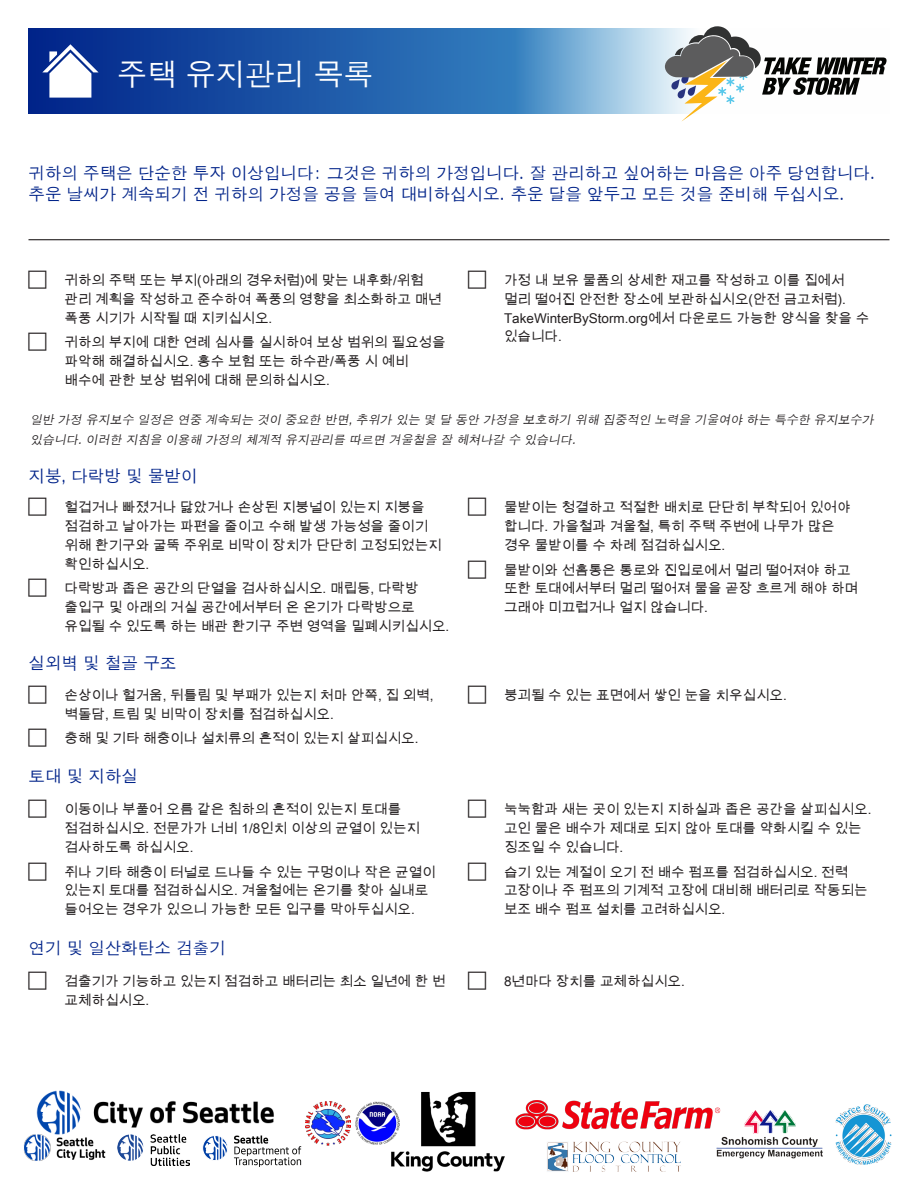
<style>
.page{position:relative;width:918px;height:1188px;background:#fff}
.page>*{position:absolute;margin:0;border:0;box-sizing:border-box;transform-origin:0 0}
.t1{font:30px "Apple Gothic";letter-spacing:-.01em;color:#fff}
.t2{font:16.5px/21px "Apple Gothic";color:#002389}
.t3{font:13.5px/18.8px "Arial Unicode MS";color:#231f20}
.t4{font:italic 12px/19.5px "Apple Gothic";color:#231f20}
</style>
<div class="page">
<svg style="left:28px;top:28px;width:637px;height:85px"></svg>
<hr style="left:28px;top:239px;width:862px;height:1px;background:#231f20">
<svg style="left:42px;top:44px;width:57px;height:54px"></svg>
<svg style="left:665px;top:26px;width:222px;height:96px"></svg>
<img style="left:36px;top:1090px;width:238px;height:60px">
<img style="left:117px;top:1135px;width:73px;height:31px">
<img style="left:391px;top:1092px;width:114px;height:80px">
<img style="left:24px;top:1126px;width:88px;height:35px">
<svg style="left:234px;top:1136px;width:67px;height:31px"></svg>
<div style="left:203px;top:1135px;width:25px;height:26px;border:1px solid #fff;border-radius:50%"></div>
<svg style="left:205px;top:1136px;width:23px;height:25px"></svg>
<img style="left:515px;top:1100px;width:206px;height:30px">
<img style="left:547px;top:1141px;width:134px;height:31px">
<img style="left:715px;top:1110px;width:108px;height:49px">
<img style="left:835px;top:1104px;width:57px;height:61px">
<img style="left:305px;top:1101px;width:45px;height:45px">
<img style="left:356px;top:1101px;width:44px;height:43px">
<p class="t1" style="left:117px;top:57px;width:258px">주택 유지관리 목록</p>
<p class="t2" style="left:28px;top:162px;width:849px">귀하의 주택은 단순한 투자 이상입니다: 그것은 귀하의 가정입니다. 잘 관리하고 싶어하는 마음은 아주 당연합니다. 추운 날씨가 계속되기 전 귀하의 가정을 공을 들여 대비하십시오. 추운 달을 앞두고 모든 것을 준비해 두십시오.</p>
<p class="t3" style="left:64px;top:271px;width:379px">귀하의 주택 또는 부지(아래의 경우처럼)에 맞는 내후화/위험 관리 계획을 작성하고 준수하여 폭풍의 영향을 최소화하고 매년 폭풍 시기가 시작될 때 지키십시오.</p>
<p class="t3" style="left:64px;top:333px;width:383px">귀하의 부지에 대한 연례 심사를 실시하여 보상 범위의 필요성을 파악해 해결하십시오. 홍수 보험 또는 하수관/폭풍 시 예비 배수에 관한 보상 범위에 대해 문의하십시오.</p>
<p class="t3" style="left:504px;top:271px;width:367px">가정 내 보유 물품의 상세한 재고를 작성하고 이를 집에서 멀리 떨어진 안전한 장소에 보관하십시오(안전 금고처럼).<br>TakeWinterByStorm.org에서 다운로드 가능한 양식을 찾을 수 있습니다.</p>
<p class="t4" style="left:30px;top:410px;width:849px">일반 가정 유지보수 일정은 연중 계속되는 것이 중요한 반면,추위가 있는 몇 달 동안 가정을 보호하기 위해 집중적인 노력을 기울여야 하는 특수한 유지보수가 있습니다.이러한 지침을 이용해 가정의 체계적 유지관리를 따르면 겨울철을 잘 헤쳐나갈 수 있습니다.</p>
<p class="t2" style="left:28px;top:466px;width:171px">지붕, 다락방 및 물받이</p>
<p class="t3" style="left:64px;top:498px;width:379px">헐겁거나 빠졌거나 닳았거나 손상된 지붕널이 있는지 지붕을 점검하고 날아가는 파편을 줄이고 수해 발생 가능성을 줄이기 위해 환기구와 굴뚝 주위로 비막이 장치가 단단히 고정되었는지 확인하십시오.</p>
<p class="t3" style="left:64px;top:579px;width:386px">다락방과 좁은 공간의 단열을 검사하십시오. 매립등, 다락방 출입구 및 아래의 거실 공간에서부터 온 온기가 다락방으로 유입될 수 있도록 하는 배관 환기구 주변 영역을 밀폐시키십시오.</p>
<p class="t2" style="left:28px;top:653px;width:149px">실외벽 및 철골 구조</p>
<p class="t3" style="left:64px;top:685px;width:371px">손상이나 헐거움, 뒤틀림 및 부패가 있는지 처마 안쪽, 집 외벽, 벽돌담, 트림 및 비막이 장치를 점검하십시오.</p>
<p class="t3" style="left:64px;top:729px;width:356px">충해 및 기타 해충이나 설치류의 흔적이 있는지 살피십시오.</p>
<p class="t2" style="left:28px;top:766px;width:111px">토대 및 지하실</p>
<p class="t3" style="left:64px;top:800px;width:357px">이동이나 부풀어 오름 같은 침하의 흔적이 있는지 토대를 점검하십시오. 전문가가 너비 1/8인치 이상의 균열이 있는지 검사하도록 하십시오.</p>
<p class="t3" style="left:64px;top:862px;width:373px">쥐나 기타 해충이 터널로 드나들 수 있는 구멍이나 작은 균열이 있는지 토대를 점검하십시오. 겨울철에는 온기를 찾아 실내로 들어오는 경우가 있으니 가능한 모든 입구를 막아두십시오.</p>
<p class="t3" style="left:504px;top:498px;width:348px">물받이는 청결하고 적절한 배치로 단단히 부착되어 있어야 합니다. 가을철과 겨울철, 특히 주택 주변에 나무가 많은 경우 물받이를 수 차례 점검하십시오.</p>
<p class="t3" style="left:504px;top:560px;width:356px">물받이와 선홈통은 통로와 진입로에서 멀리 떨어져야 하고 또한 토대에서부터 멀리 떨어져 물을 곧장 흐르게 해야 하며 그래야 미끄럽거나 얼지 않습니다.</p>
<p class="t3" style="left:504px;top:685px;width:284px">붕괴될 수 있는 표면에서 쌓인 눈을 치우십시오.</p>
<p class="t3" style="left:504px;top:800px;width:369px">눅눅함과 새는 곳이 있는지 지하실과 좁은 공간을 살피십시오. 고인 물은 배수가 제대로 되지 않아 토대를 약화시킬 수 있는 징조일 수 있습니다.</p>
<p class="t3" style="left:504px;top:862px;width:365px">습기 있는 계절이 오기 전 배수 펌프를 점검하십시오. 전력 고장이나 주 펌프의 기계적 고장에 대비해 배터리로 작동되는 보조 배수 펌프 설치를 고려하십시오.</p>
<p class="t2" style="left:28px;top:938px;width:199px">연기 및 일산화탄소 검출기</p>
<p class="t3" style="left:64px;top:972px;width:383px">검출기가 기능하고 있는지 점검하고 배터리는 최소 일년에 한 번 교체하십시오.</p>
<p class="t3" style="left:504px;top:972px;width:182px">8년마다 장치를 교체하십시오.</p>
</div>
